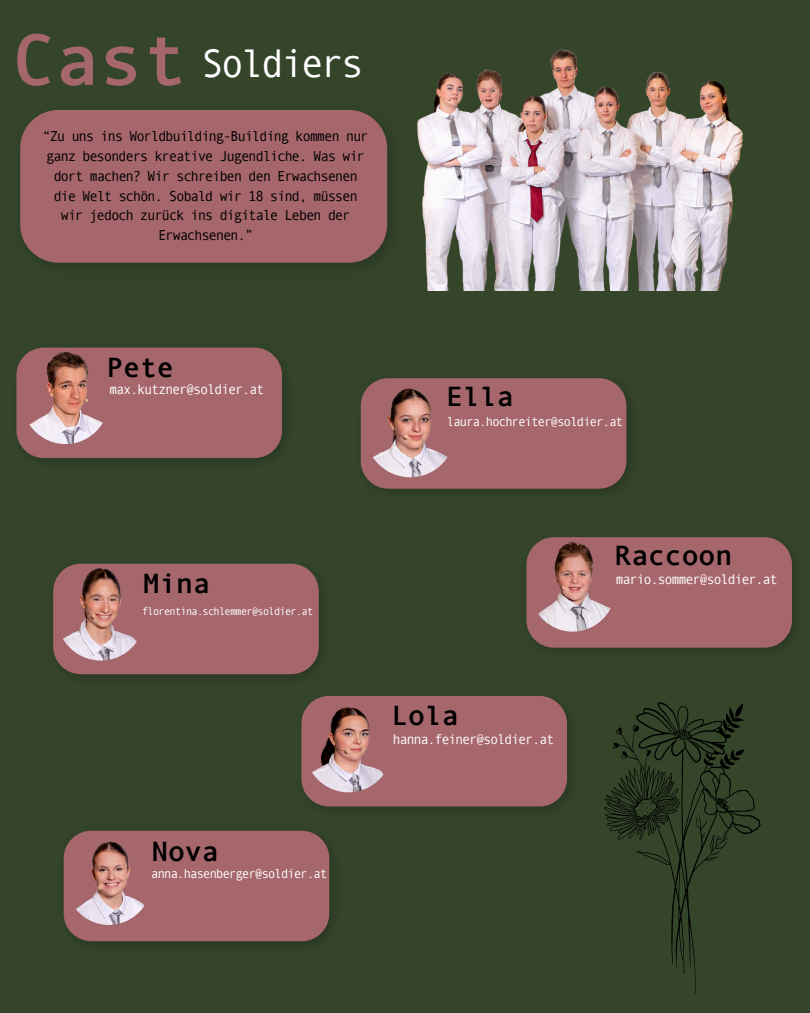
<style>
.page{position:relative;width:810px;height:1013px;background:#fff}
.page>*{position:absolute;margin:0;border:0;box-sizing:border-box;transform-origin:0 0}
.t1{font:700 73px "Andale Mono";color:#a5666c}
.t2{font:40px "Andale Mono WTJ";color:#fff}
.t3{font:700 28px "Andale Mono";color:#000}
.t4{font:14.5px/19.8px "Andale Mono WTJ";color:#000;text-align:center}
.t5{font:14px "Andale Mono WTJ";color:#fff}
.t6{font:13px "Andale Mono WTJ";color:#fff}
.t7{font:11px "Andale Mono WTJ";color:#fff}
</style>
<div class="page">
<div style="left:0;top:0;width:810px;height:1012px;background:#34452a"></div>
<div style="left:20px;top:110px;width:367px;height:153px;background:#a5666c;border-radius:38px"></div>
<div style="left:16px;top:347px;width:266px;height:111px;background:#a5666c;border-radius:28px"></div>
<img style="left:21px;top:352px;width:89px;height:92px;border-radius:50%">
<img style="left:360px;top:378px;width:268px;height:112px">
<div style="left:361px;top:378px;width:265px;height:110px;background:#a5666c;border-radius:28px"></div>
<img style="left:364px;top:381px;width:92px;height:96px;border-radius:50%">
<img style="left:527px;top:538px;width:266px;height:111px">
<div style="left:526px;top:537px;width:266px;height:110px;background:#a5666c;border-radius:28px"></div>
<img style="left:529px;top:541px;width:87px;height:90px;border-radius:50%">
<img style="left:53px;top:598px;width:267px;height:78px">
<div style="left:53px;top:563px;width:266px;height:111px;background:#a5666c;border-radius:28px"></div>
<img style="left:56px;top:566px;width:90px;height:94px;border-radius:50%">
<img style="left:302px;top:696px;width:266px;height:112px">
<div style="left:301px;top:696px;width:266px;height:110px;background:#a5666c;border-radius:28px"></div>
<img style="left:304px;top:699px;width:89px;height:93px;border-radius:50%">
<svg style="left:604px;top:702px;width:157px;height:291px"></svg>
<svg style="left:711px;top:851px;width:9px;height:4px"></svg>
<svg style="left:638px;top:803px;width:14px;height:11px"></svg>
<img style="left:365px;top:0;width:436px;height:291px;border-radius:63px">
<img style="left:63px;top:842px;width:268px;height:101px">
<div style="left:64px;top:830px;width:265px;height:111px;background:#a5666c;border-radius:28px"></div>
<img style="left:65px;top:834px;width:87px;height:90px;border-radius:50%">
<p class="t1" style="left:11px;top:15px;width:177px">Cast</p>
<p class="t2" style="left:203px;top:29px;width:161px">Soldiers</p>
<p class="t4" style="left:43px;top:125px;width:326px">“Zu uns ins Worldbuilding-Building kommen nur ganz besonders kreative Jugendliche. Was wir dort machen? Wir schreiben den Erwachsenen die Welt schön. Sobald wir 18 sind, müssen wir jedoch zurück ins digitale Leben der Erwachsenen.”</p>
<p class="t3" style="left:107px;top:350px;width:69px">Pete</p>
<h1 class="t5" style="left:110px;top:377px;width:155px">max.kutzner@soldier.at</h1>
<p class="t3" style="left:446px;top:379px;width:69px">Ella</p>
<p class="t6" style="left:447px;top:411px;width:177px">laura.hochreiter@soldier.at</p>
<h5 class="t3" style="left:143px;top:566px;width:69px">Mina</h5>
<h3 class="t7" style="left:142px;top:601px;width:172px">florentina.schlemmer@soldier.at</h3>
<h5 class="t3" style="left:152px;top:833px;width:69px">Nova</h5>
<p class="t6" style="left:152px;top:862px;width:177px">anna.hasenberger@soldier.at</p>
<h3 class="t3" style="left:391px;top:697px;width:69px">Lola</h3>
<p class="t5" style="left:393px;top:727px;width:162px">hanna.feiner@soldier.at</p>
<p class="t3" style="left:615px;top:538px;width:119px">Raccoon</p>
<h5 class="t5" style="left:616px;top:567px;width:162px">mario.sommer@soldier.at</h5>
</div>
